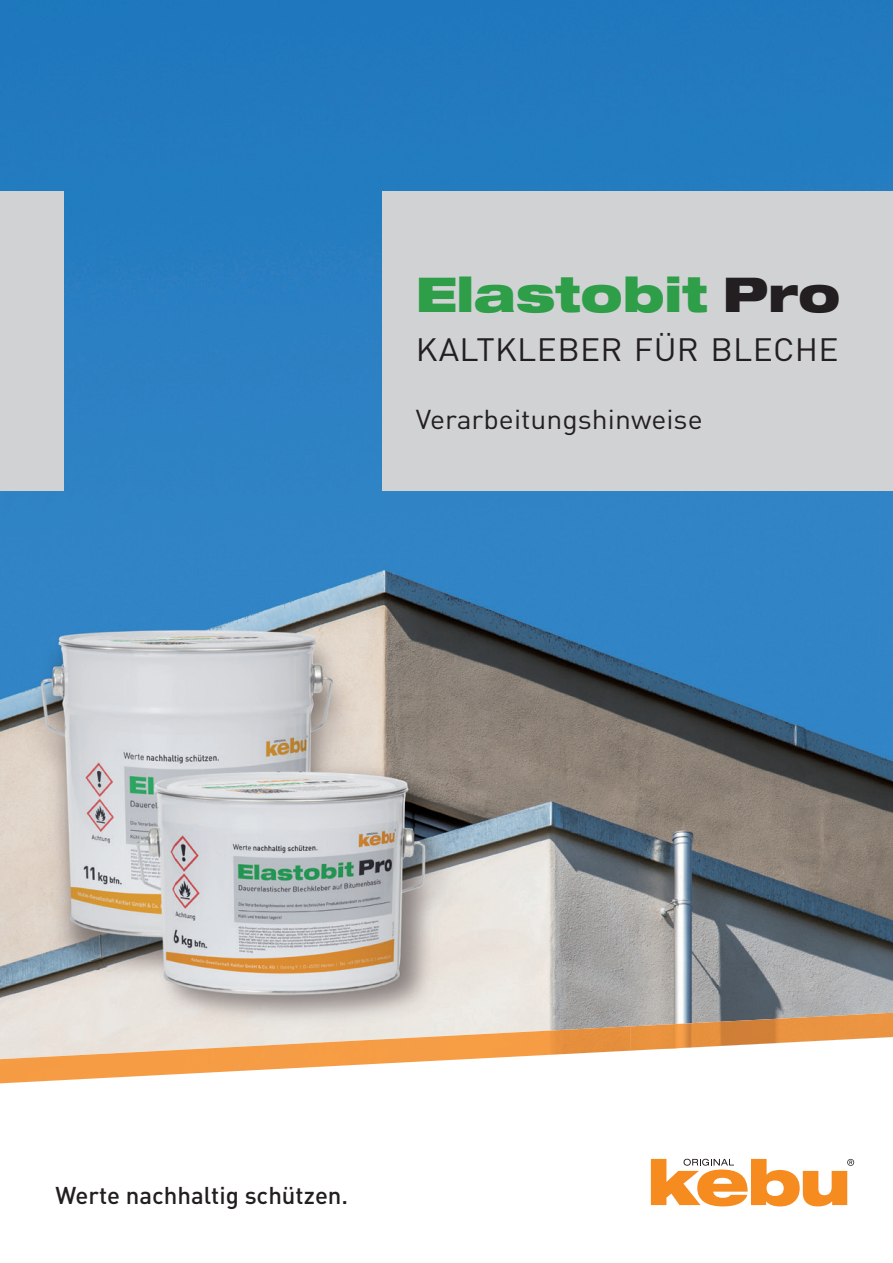
<style>
.page{position:relative;width:893px;height:1263px;background:#fff}
.page>*{position:absolute;margin:0;border:0;box-sizing:border-box;transform-origin:0 0}
.t1{font:900 expanded 48px "Helvetica Neue";color:#2e9e48}
.t2{font:31.95px "DINOT";letter-spacing:.01em;color:#231f20;scale:1.05 1}
.t3{font:27px "DINOT";color:#231f20;scale:1.05 1}
.t4{font:500 24px "DINOT";color:#231f20}
.s1{color:#231f20}
</style>
<div class="page">
<img style="left:0;top:0;width:893px;height:1051px">
<div style="left:0;top:191px;width:64px;height:300px;background:#d1d2d4"></div>
<svg style="left:651px;top:1159px;width:203px;height:47px"></svg>
<img style="left:210px;top:1026px;width:421px;height:46px">
<img style="left:630px;top:1013px;width:263px;height:35px">
<img style="left:0;top:1048px;width:210px;height:35px">
<img style="left:630px;top:1048px;width:51px;height:2px">
<div style="left:383px;top:191px;width:510px;height:300px;background:#d1d2d4"></div>
<h1 class="t1" style="left:416px;top:263px;width:426px">Elastobit <span class="s1">Pro</span></h1>
<h2 class="t2" style="left:416px;top:325px;width:404px">KALTKLEBER FÜR BLECHE</h2>
<p class="t3" style="left:416px;top:398px;width:275px">Verarbeitungshinweise</p>
<p class="t4" style="left:56px;top:1177px;width:294px">Werte nachhaltig schützen.</p>
</div>
